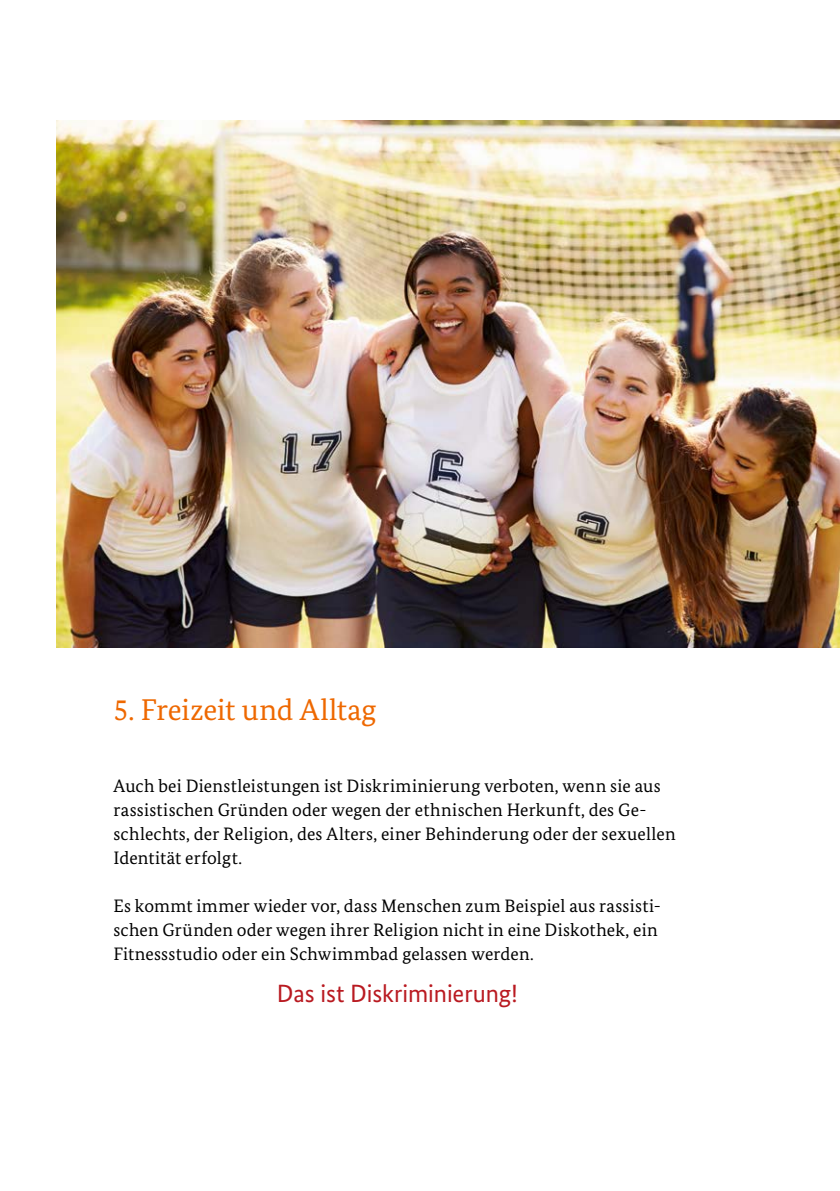
<style>
.page{position:relative;width:840px;height:1191px;background:#fff}
.page>*{position:absolute;margin:0;border:0;box-sizing:border-box;transform-origin:0 0}
.t1{font:30px "Bundes Serif";letter-spacing:-.005em;color:#ee6800}
.t2{font:25px "Bundes Sans";letter-spacing:-.005em;color:#b91a21}
.Fließtext{font:18px/24px "Bundes Serif";letter-spacing:.01em;color:#000}
</style>
<div class="page">
<img style="left:57px;top:120px;width:782px;height:527px">
<h3 class="t1" style="left:113px;top:691px;width:264px">5. Freizeit und Alltag</h3>
<p class="Fließtext" style="left:113px;top:774px;width:563px">Auch bei Dienstleistungen ist Diskriminierung verboten, wenn sie aus rassistischen Gründen oder wegen der ethnischen Herkunft, des Ge&shy;schlechts, der Religion, des Alters, einer Behinderung oder der sexuellen Identität erfolgt.</p>
<p class="Fließtext" style="left:113px;top:894px;width:548px">Es kommt immer wieder vor, dass Menschen zum Beispiel aus rassisti&shy;schen Gründen oder wegen ihrer Religion nicht in eine Diskothek, ein<br>Fitnessstudio oder ein Schwimmbad gelassen werden.</p>
<p class="t2" style="left:277px;top:978px;width:242px">Das ist Diskriminierung!</p>
</div>
